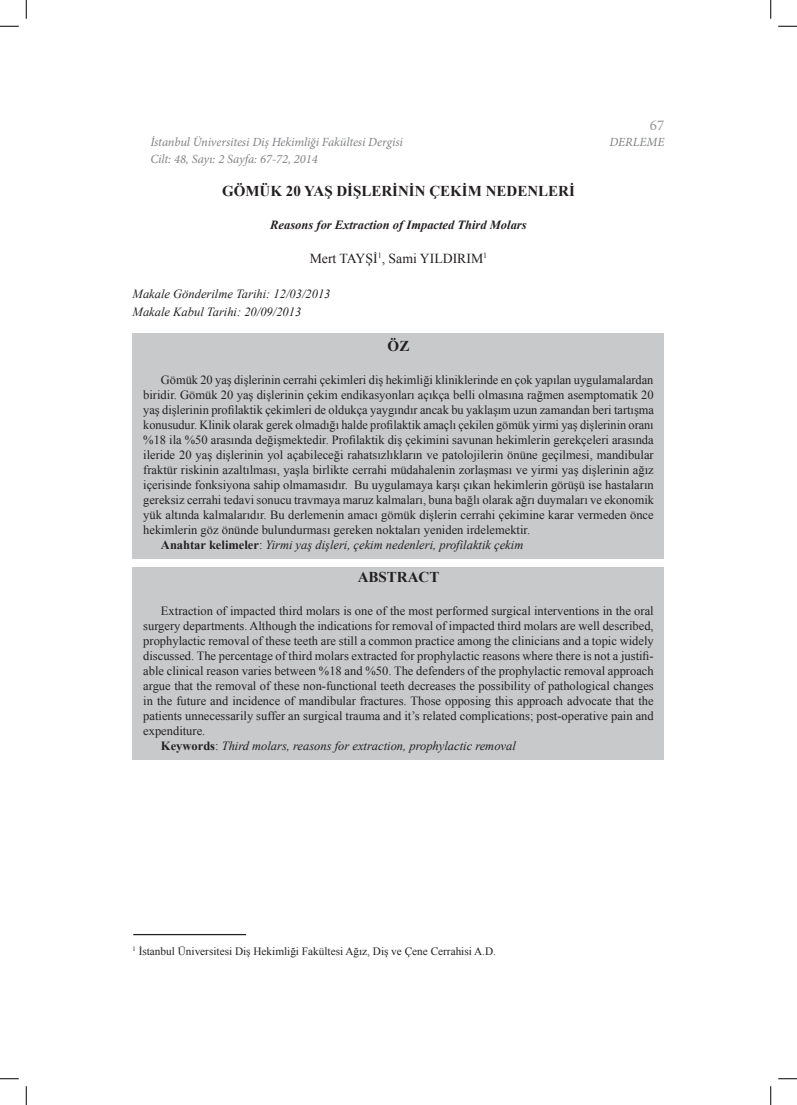
<style>
.page{position:relative;width:797px;height:1105px;background:#fff}
.page>*{position:absolute;margin:0;border:0;box-sizing:border-box;transform-origin:0 0}
.t1{font:700 15px "Times New Roman";color:#231f20}
.t2{font:15px "Minion Pro";color:#949698}
.t3{font:13.75px "Times New Roman";color:#231f20}
.t4{font:12.5px "Times New Roman";color:#231f20}
.t5{font:italic 12.5px/17.5px "Times New Roman";color:#231f20}
.t6{font:italic 12.5px "Minion Pro";letter-spacing:-.01em;color:#808285}
.t7{font:italic 700 12.5px "Times New Roman";color:#231f20}
.t8{font:11.25px "Times New Roman";color:#231f20}
.s1{font-weight:700;font-style:normal}
.s2{font-style:normal}
</style>
<div class="page">
<div style="left:133px;top:333px;width:531px;height:225px;background:#c7c9cb"></div>
<div style="left:133px;top:567px;width:531px;height:193px;background:#c7c9cb"></div>
<hr style="left:133px;top:934px;width:113px;height:1px;background:#231f20">
<svg style="left:0;top:25px;width:19px;height:2px"></svg>
<svg style="left:778px;top:25px;width:19px;height:2px"></svg>
<svg style="left:0;top:1078px;width:19px;height:1px"></svg>
<svg style="left:778px;top:1078px;width:19px;height:1px"></svg>
<svg style="left:25px;top:0;width:2px;height:19px"></svg>
<svg style="left:25px;top:1086px;width:2px;height:19px"></svg>
<svg style="left:770px;top:0;width:1px;height:19px"></svg>
<svg style="left:770px;top:1086px;width:1px;height:19px"></svg>
<p class="t2" style="left:650px;top:115px;width:16px">67</p>
<p class="t6" style="left:150px;top:134px;width:254px">İstanbul Üniversitesi Diş Hekimliği Fakültesi Dergisi</p>
<p class="t6" style="left:609px;top:134px;width:56px">DERLEME</p>
<p class="t6" style="left:150px;top:151px;width:169px">Cilt: 48, Sayı: 2 Sayfa: 67-72, 2014</p>
<p class="t1" style="left:222px;top:180px;width:354px">GÖMÜK 20 YAŞ DİŞLERİNİN ÇEKİM NEDENLERİ</p>
<p class="t7" style="left:270px;top:216px;width:258px">Reasons for Extraction of Impacted Third Molars</p>
<p class="t3" style="left:310px;top:249px;width:179px">Mert TAYŞİ<sup>1</sup>, Sami YILDIRIM<sup>1</sup></p>
<p class="t5" style="left:133px;top:285px;width:199px">Makale Gönderilme Tarihi: 12/03/2013<br>Makale Kabul Tarihi: 20/09/2013</p>
<p class="t1" style="left:387px;top:336px;width:23px">ÖZ</p>
<p class="t4" style="left:161px;top:372px;width:494px">Gömük 20 yaş dişlerinin cerrahi çekimleri diş hekimliği kliniklerinde en çok yapılan uygulamalardan</p>
<p class="t4" style="left:143px;top:387px;width:512px">biridir. Gömük 20 yaş dişlerinin çekim endikasyonları açıkça belli olmasına rağmen asemptomatik 20</p>
<p class="t4" style="left:143px;top:402px;width:512px">yaş dişlerinin profilaktik çekimleri de oldukça yaygındır ancak bu yaklaşım uzun zamandan beri tartışma</p>
<p class="t4" style="left:143px;top:417px;width:512px">konusudur. Klinik olarak gerek olmadığı halde profilaktik amaçlı çekilen gömük yirmi yaş dişlerinin oranı</p>
<p class="t4" style="left:143px;top:432px;width:512px">%18 ila %50 arasında değişmektedir. Profilaktik diş çekimini savunan hekimlerin gerekçeleri arasında</p>
<p class="t4" style="left:143px;top:447px;width:512px">ileride 20 yaş dişlerinin yol açabileceği rahatsızlıkların ve patolojilerin önüne geçilmesi, mandibular</p>
<p class="t4" style="left:143px;top:462px;width:512px">fraktür riskinin azaltılması, yaşla birlikte cerrahi müdahalenin zorlaşması ve yirmi yaş dişlerinin ağız</p>
<p class="t4" style="left:143px;top:477px;width:512px">içerisinde fonksiyona sahip olmamasıdır. Bu uygulamaya karşı çıkan hekimlerin görüşü ise hastaların</p>
<p class="t4" style="left:143px;top:492px;width:512px">gereksiz cerrahi tedavi sonucu travmaya maruz kalmaları, buna bağlı olarak ağrı duymaları ve ekonomik</p>
<p class="t4" style="left:143px;top:507px;width:512px">yük altında kalmalarıdır. Bu derlemenin amacı gömük dişlerin cerrahi çekimine karar vermeden önce</p>
<p class="t4" style="left:143px;top:522px;width:388px">hekimlerin göz önünde bulundurması gereken noktaları yeniden irdelemektir.</p>
<p class="t5" style="left:161px;top:536px;width:364px"><span class="s1">Anahtar kelimeler</span><span class="s2">:</span> Yirmi yaş dişleri, çekim nedenleri, profilaktik çekim</p>
<p class="t1" style="left:358px;top:567px;width:83px">ABSTRACT</p>
<p class="t4" style="left:161px;top:603px;width:494px">Extraction of impacted third molars is one of the most performed surgical interventions in the oral</p>
<p class="t4" style="left:143px;top:618px;width:512px">surgery departments. Although the indications for removal of impacted third molars are well described,</p>
<p class="t4" style="left:143px;top:633px;width:512px">prophylactic removal of these teeth are still a common practice among the clinicians and a topic widely</p>
<p class="t4" style="left:143px;top:648px;width:512px">discussed. The percentage of third molars extracted for prophylactic reasons where there is not a justifi-</p>
<p class="t4" style="left:143px;top:663px;width:512px">able clinical reason varies between %18 and %50. The defenders of the prophylactic removal approach</p>
<p class="t4" style="left:143px;top:678px;width:512px">argue that the removal of these non-functional teeth decreases the possibility of pathological changes</p>
<p class="t4" style="left:143px;top:693px;width:512px">in the future and incidence of mandibular fractures. Those opposing this approach advocate that the</p>
<p class="t4" style="left:143px;top:708px;width:512px">patients unnecessarily suffer an surgical trauma and it’s related complications; post-operative pain and</p>
<p class="t4" style="left:143px;top:723px;width:64px">expenditure.</p>
<p class="t5" style="left:161px;top:737px;width:356px"><span class="s1">Keywords</span><span class="s2">:</span> Third molars, reasons for extraction, prophylactic removal</p>
<p class="t8" style="left:133px;top:943px;width:365px"><sup>1</sup> İstanbul Üniversitesi Diş Hekimliği Fakültesi Ağız, Diş ve Çene Cerrahisi A.D.</p>
</div>
